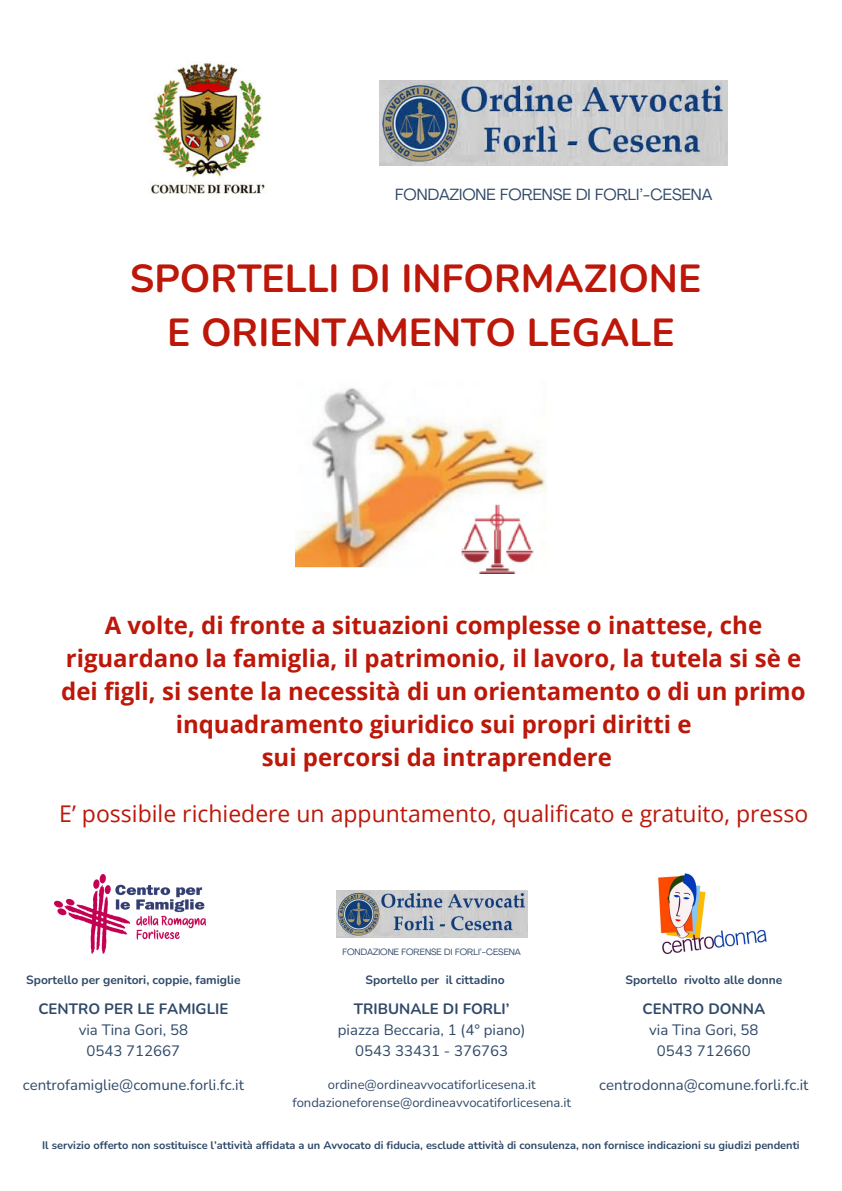
<style>
.page{position:relative;width:842px;height:1191px;background:#fff}
.page>*{position:absolute;margin:0;border:0;box-sizing:border-box;transform-origin:0 0}
.t1{font:700 39px/54px "Nunito";color:#bc1709;text-align:center}
.t2{font:700 24px/33px "Open Sans";color:#bc1709;text-align:center}
.t3{font:23px "Open Sans";color:#bc1709}
.t4{font:16px "Agrandir";color:#304968}
.t5{font:15px/21px "Nunito";color:#304968;text-align:center}
.t6{font:13px "Nunito";color:#304968}
.t7{font:700 12px "Nunito";color:#304968}
.t8{font:700 11px "Nunito";color:#304968}
.t9{font:9px "Agrandir";color:#304968}
.s1{font-weight:700}
</style>
<div class="page">
<img style="left:151px;top:62px;width:114px;height:132px">
<img style="left:380px;top:80px;width:348px;height:85px">
<img style="left:296px;top:388px;width:250px;height:185px">
<img style="left:658px;top:873px;width:108px;height:80px">
<img style="left:337px;top:890px;width:190px;height:47px">
<img style="left:55px;top:874px;width:150px;height:78px">
<h3 class="t4" style="left:395px;top:187px;width:319px">FONDAZIONE FORENSE DI FORLI’-CESENA</h3>
<p class="t1" style="left:130px;top:252px;width:573px">SPORTELLI DI INFORMAZIONE<br>E ORIENTAMENTO LEGALE</p>
<h6 class="t2" style="left:61px;top:608px;width:746px">A volte, di fronte a situazioni complesse o inattese, che riguardano la famiglia, il patrimonio, il lavoro, la tutela si sè e dei figli, si sente la necessità di un orientamento o di un primo inquadramento giuridico sui propri diritti e<br>sui percorsi da intraprendere</h6>
<h5 class="t3" style="left:59px;top:797px;width:750px">E’ possibile richiedere un appuntamento, qualificato e gratuito, presso</h5>
<p class="t9" style="left:342px;top:948px;width:180px">FONDAZIONE FORENSE DI FORLI’-CESENA</p>
<h5 class="t7" style="left:26px;top:972px;width:216px">Sportello per genitori, coppie, famiglie</h5>
<p class="t7" style="left:365px;top:972px;width:141px">Sportello per il cittadino</p>
<p class="t7" style="left:625px;top:972px;width:158px">Sportello rivolto alle donne</p>
<p class="t5" style="left:38px;top:998px;width:191px"><span class="s1">CENTRO PER LE FAMIGLIE </span>via Tina Gori, 58<br>0543 712667</p>
<h6 class="t5" style="left:23px;top:1074px;width:223px">centrofamiglie@comune.forli.fc.it</h6>
<h6 class="t5" style="left:338px;top:998px;width:189px"><span class="s1">TRIBUNALE DI FORLI’ </span>piazza Beccaria, 1 (4° piano)<br>0543 33431 - 376763</h6>
<h5 class="t6" style="left:328px;top:1075px;width:209px">ordine@ordineavvocatiforlicesena.it</h5>
<p class="t6" style="left:292px;top:1093px;width:280px">fondazioneforense@ordineavvocatiforlicesena.it</p>
<h5 class="t5" style="left:643px;top:998px;width:124px"><span class="s1">CENTRO DONNA </span>via Tina Gori, 58<br>0543 712660</h5>
<h5 class="t5" style="left:599px;top:1074px;width:211px">centrodonna@comune.forli.fc.it</h5>
<p class="t8" style="left:42px;top:1138px;width:759px">Il servizio offerto non sostituisce l’attività affidata a un Avvocato di fiducia, esclude attività di consulenza, non fornisce indicazioni su giudizi pendenti</p>
</div>
